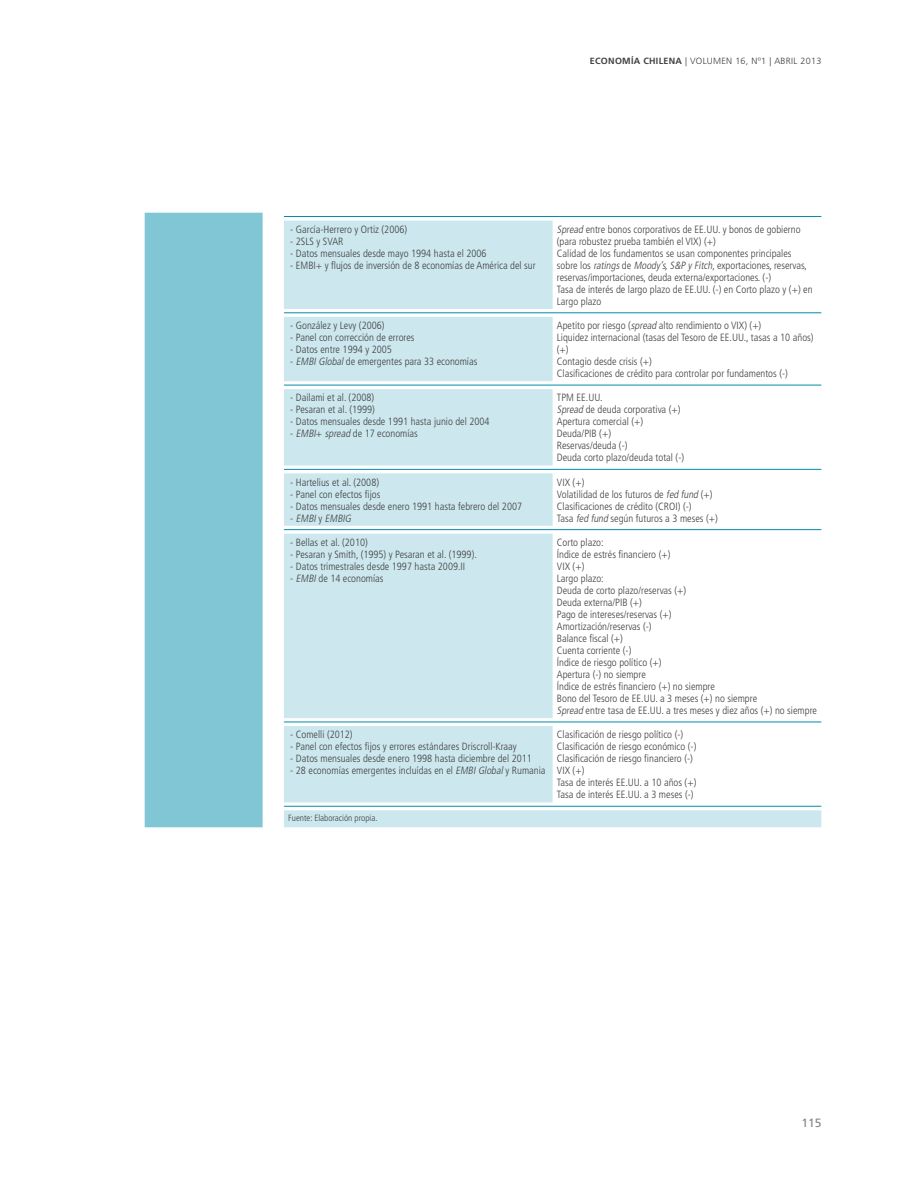
<style>
.page{position:relative;width:915px;height:1191px;background:#fff}
.page>*{position:absolute;margin:0;border:0;box-sizing:border-box;transform-origin:0 0}
.t1{font:12px "Frutiger LT Std";color:#808285}
.t2{font:300 condensed 10.5px/12px "Frutiger LT Std";color:#414042}
.t3{font:italic 300 condensed 10.5px "Frutiger LT Std";color:#414042}
.t4{font:300 9px "Frutiger LT Std";letter-spacing:.03em;color:#414042}
.t5{font:300 condensed 9px "Frutiger LT Std";color:#414042}
.s1{font-weight:700}
.s2{font-style:italic}
.s3{font-style:normal}
</style>
<div class="page">
<div style="left:145px;top:213px;width:117px;height:614px;background:#80c6d4"></div>
<svg style="left:284px;top:220px;width:537px;height:607px"></svg>
<hr style="left:284px;top:216px;width:537px;height:1px;background:#008da8">
<hr style="left:284px;top:312px;width:537px;height:1px;background:#008da8">
<hr style="left:284px;top:385px;width:537px;height:1px;background:#008da8">
<hr style="left:284px;top:469px;width:537px;height:1px;background:#008da8">
<hr style="left:284px;top:529px;width:537px;height:1px;background:#008da8">
<hr style="left:284px;top:721px;width:537px;height:1px;background:#008da8">
<hr style="left:284px;top:806px;width:537px;height:1px;background:#008da8">
<p class="t4" style="left:589px;top:56px;width:233px"><span class="s1">ECONOMÍA CHILENA</span> | VOLUMEN 16, Nº1 | ABRIL 2013</p>
<p class="t2" style="left:290px;top:223px;width:118px">- García-Herrero y Ortiz (2006)</p>
<p class="t2" style="left:290px;top:235px;width:55px">- 2SLS y SVAR</p>
<p class="t2" style="left:290px;top:247px;width:198px">- Datos mensuales desde mayo 1994 hasta el 2006</p>
<p class="t2" style="left:290px;top:259px;width:247px">- EMBI+ y flujos de inversión de 8 economías de América del sur</p>
<p class="t2" style="left:290px;top:319px;width:96px">- González y Levy (2006)</p>
<p class="t2" style="left:290px;top:331px;width:126px">- Panel con corrección de errores</p>
<p class="t2" style="left:290px;top:343px;width:103px">- Datos entre 1994 y 2005</p>
<p class="t2" style="left:290px;top:355px;width:189px">- <span class="s2">EMBIGlobal</span>de emergentes para 33 economías</p>
<p class="t2" style="left:290px;top:392px;width:85px">- Dailami et al. (2008)</p>
<p class="t2" style="left:290px;top:404px;width:86px">- Pesaran et al. (1999)</p>
<p class="t2" style="left:290px;top:416px;width:201px">- Datos mensuales desde 1991 hasta junio del 2004</p>
<p class="t2" style="left:290px;top:428px;width:129px">- <span class="s2">EMBI</span>+ <span class="s2">spread</span> de 17 economías</p>
<p class="t2" style="left:290px;top:476px;width:90px">- Hartelius et al. (2008)</p>
<p class="t2" style="left:290px;top:488px;width:92px">- Panel con efectos fijos</p>
<p class="t2" style="left:290px;top:500px;width:233px">- Datos mensuales desde enero 1991 hasta febrero del 2007</p>
<p class="t3" style="left:290px;top:512px;width:64px"><span class="s3">-</span> EMBI<span class="s3">y</span> EMBIG</p>
<p class="t2" style="left:290px;top:536px;width:79px">- Bellas et al. (2010)</p>
<p class="t2" style="left:290px;top:548px;width:188px">- Pesaran y Smith, (1995) y Pesaran et al. (1999).</p>
<p class="t2" style="left:290px;top:560px;width:176px">- Datos trimestrales desde 1997 hasta 2009.II</p>
<p class="t2" style="left:290px;top:572px;width:95px">- <span class="s2">EMBI</span>de 14 economías</p>
<p class="t2" style="left:290px;top:728px;width:64px">- Comelli (2012)</p>
<p class="t2" style="left:290px;top:740px;width:228px">- Panel con efectos fijos y errores estándares Driscroll-Kraay</p>
<p class="t2" style="left:290px;top:752px;width:243px">- Datos mensuales desde enero 1998 hasta diciembre del 2011</p>
<p class="t2" style="left:290px;top:764px;width:257px">- 28 economías emergentes incluídas en el <span class="s2">EMBIGlobal</span>y Rumania</p>
<p class="t5" style="left:288px;top:813px;width:91px">Fuente: Elaboración propia.</p>
<p class="t2" style="left:556px;top:223px;width:257px"><span class="s2">Spread</span> entre bonos corporativos de EE.UU. y bonos de gobierno (para robustez prueba también el VIX) (+)<br>Calidad de los fundamentos se usan componentes principales sobre los <span class="s2">ratings</span>de <span class="s2">Moody’s,S&amp;P yFitch</span>, exportaciones, reservas, reservas/importaciones, deuda externa/exportaciones. (-)<br>Tasa de interés de largo plazo de EE.UU. (-) en Corto plazo y (+) en Largo plazo</p>
<p class="t2" style="left:556px;top:319px;width:258px">Apetito por riesgo (<span class="s2">spread</span> alto rendimiento o VIX) (+)<br>Liquidez internacional (tasas del Tesoro de EE.UU., tasas a 10 años) (+)<br>Contagio desde crisis (+)<br>Clasificaciones de crédito para controlar por fundamentos (-)</p>
<p class="t2" style="left:556px;top:392px;width:129px">TPM EE.UU.<br><span class="s2">Spread</span> de deuda corporativa (+)<br>Apertura comercial (+)<br>Deuda/PIB (+)<br>Reservas/deuda (-)<br>Deuda corto plazo/deuda total (-)</p>
<p class="t2" style="left:556px;top:476px;width:162px">VIX (+)<br>Volatilidad de los futuros de <span class="s2">fed fund</span> (+)<br>Clasificaciones de crédito (CROI) (-)<br>Tasa <span class="s2">fed fund</span> según futuros a 3 meses (+)</p>
<p class="t2" style="left:556px;top:536px;width:261px">Corto plazo:<br>Índice de estrés financiero (+)<br>VIX (+)<br>Largo plazo:<br>Deuda de corto plazo/reservas (+)<br>Deuda externa/PIB (+)<br>Pago de intereses/reservas (+)<br>Amortización/reservas (-)<br>Balance fiscal (+)<br>Cuenta corriente (-)<br>Índice de riesgo político (+)<br>Apertura (-) no siempre<br>Índice de estrés financiero (+) no siempre<br>Bono del Tesoro de EE.UU. a 3 meses (+) no siempre<br><span class="s2">Spread</span> entre tasa de EE.UU. a tres meses y diez años (+) no siempre</p>
<p class="t2" style="left:556px;top:728px;width:141px">Clasificación de riesgo político (-)<br>Clasificación de riesgo económico (-)<br>Clasificación de riesgo financiero (-)<br>VIX (+)<br>Tasa de interés EE.UU. a 10 años (+)<br>Tasa de interés EE.UU. a 3 meses (-)</p>
<p class="t1" style="left:801px;top:1116px;width:22px">115</p>
</div>
